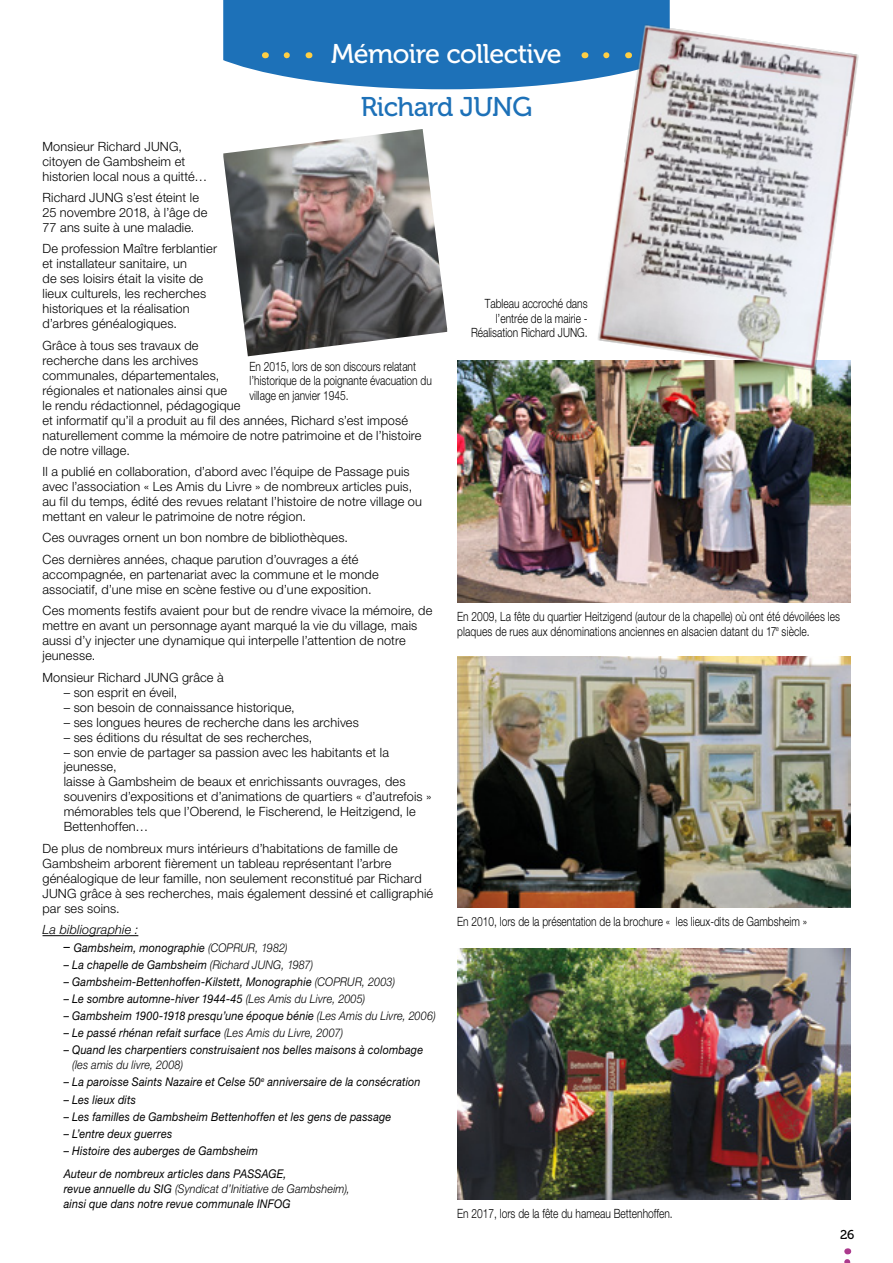
<style>
.page{position:relative;width:893px;height:1263px;background:#fff}
.page>*{position:absolute;margin:0;border:0;box-sizing:border-box;transform-origin:0 0}
.t1{font:27px "Museo 500";letter-spacing:-.02em;color:#fff}
.t2{font:27px "Museo 500";letter-spacing:-.02em;color:#1d71b8}
.t3{font:300 12.75px/15px "Ford";letter-spacing:.01em;color:#000}
.t4{font:300 12.75px/14.2px "Ford";letter-spacing:.01em;color:#000;scale:.8 1}
.t5{font:italic 300 12.75px "Ford";letter-spacing:.01em;color:#000}
.t6{font:12.75px "Museo 500";color:#000}
.t7{font:italic 12px/23.5px "Ford";letter-spacing:.02em;color:#000;scale:.9 1}
.t8{font:italic 300 12px "Ford";letter-spacing:.015em;color:#000;scale:.9 1}
.s1{font-size:12.75px}
.s2{font-weight:300}
</style>
<div class="page">
<svg style="left:844px;top:1248px;width:6px;height:15px"></svg>
<svg style="left:223px;top:0;width:447px;height:89px;background:#2c7abc"></svg>
<img style="left:457px;top:948px;width:393px;height:251px">
<img style="left:457px;top:361px;width:393px;height:242px">
<img style="left:457px;top:656px;width:393px;height:252px">
<img style="left:588px;top:16px;width:271px;height:364px">
<hr style="left:43px;top:935px;width:95px;height:1px;background:#000">
<img style="left:223px;top:129px;width:224px;height:227px">
<h1 class="t1" style="left:331px;top:39px;width:232px">Mémoire collective</h1>
<h1 class="t2" style="left:361px;top:92px;width:173px">Richard JUNG</h1>
<p class="t3" style="left:43px;top:138px;width:166px">Monsieur Richard JUNG, citoyen de Gambsheim et historien local nous a quitté…</p>
<p class="t3" style="left:43px;top:190px;width:166px">Richard JUNG s’est éteint le<br>25 novembre 2018, à l’âge de<br>77 ans suite à une maladie.</p>
<p class="t3" style="left:43px;top:241px;width:176px">De profession Maître ferblantier et installateur sanitaire, un<br>de ses loisirs était la visite de lieux culturels, les recherches historiques et la réalisation d’arbres généalogiques.</p>
<p class="t3" style="left:43px;top:337px;width:380px">Grâce à tous ses travaux de<br>recherche dans les archives<br>communales, départementales,<br>régionales et nationales ainsi que<br>le rendu rédactionnel, pédagogique<br>et informatif qu’il a produit au fil des années, Richard s’est imposé naturellement comme la mémoire de notre patrimoine et de l’histoire de notre village.</p>
<p class="t3" style="left:43px;top:464px;width:381px">Il a publié en collaboration, d’abord avec l’équipe de Passage puis avec l’association « Les Amis du Livre » de nombreux articles puis, au fil du temps, édité des revues relatant l’histoire de notre village ou mettant en valeur le patrimoine de notre région.</p>
<p class="t3" style="left:43px;top:527px;width:317px;line-height:21.5px">Ces ouvrages ornent un bon nombre de bibliothèques.<br>Ces dernières années, chaque parution d’ouvrages a été</p>
<p class="t3" style="left:43px;top:566px;width:338px">accompagnée, en partenariat avec la commune et le monde associatif, d’une mise en scène festive ou d’une exposition.</p>
<p class="t3" style="left:43px;top:603px;width:391px">Ces moments festifs avaient pour but de rendre vivace la mémoire, de mettre en avant un personnage ayant marqué la vie du village, mais aussi d’y injecter une dynamique qui interpelle l’attention de notre jeunesse.</p>
<p class="t3" style="left:43px;top:669px;width:183px">Monsieur Richard JUNG grâce à</p>
<p class="t3" style="left:64px;top:684px;width:115px">– son esprit en éveil,</p>
<p class="t3" style="left:64px;top:699px;width:233px">– son besoin de connaissance historique,</p>
<p class="t3" style="left:64px;top:714px;width:297px">– ses longues heures de recherche dans les archives</p>
<p class="t3" style="left:64px;top:729px;width:250px">– ses éditions du résultat de ses recherches,</p>
<p class="t3" style="left:64px;top:744px;width:369px">– son envie de partager sa passion avec les habitants et la jeunesse,<br>laisse à Gambsheim de beaux et enrichissants ouvrages, des souvenirs d’expositions et d’animations de quartiers « d’autrefois » mémorables tels que l’Oberend, le Fischerend, le Heitzigend, le Bettenhoffen…</p>
<p class="t3" style="left:43px;top:840px;width:392px">De plus de nombreux murs intérieurs d’habitations de famille de Gambsheim arborent fièrement un tableau représentant l’arbre généalogique de leur famille, non seulement reconstitué par Richard JUNG grâce à ses recherches, mais également dessiné et calligraphié par ses soins.</p>
<p class="t5" style="left:43px;top:922px;width:97px">La bibliographie :</p>
<p class="t7" style="left:64px;top:935px;width:250px"><span class="s1">–</span> Gambsheim, monographie <span class="s2">(COPRUR, 1982)</span></p>
<p class="t7" style="left:64px;top:952px;width:279px">– La chapelle de Gambsheim <span class="s2">(Richard JUNG, 1987)</span></p>
<p class="t7" style="left:64px;top:969px;width:370px">– Gambsheim-Bettenhoffen-Kilstett, Monographie <span class="s2">(COPRUR, 2003)</span></p>
<p class="t7" style="left:64px;top:987px;width:337px">– Le sombre automne-hiver 1944-45 <span class="s2">(Les Amis du Livre, 2005)</span></p>
<p class="t7" style="left:64px;top:1004px;width:415px">– Gambsheim 1900-1918 presqu’une époque bénie <span class="s2">(Les Amis du Livre, 2006)</span></p>
<p class="t7" style="left:64px;top:1021px;width:312px">– Le passé rhénan refait surface <span class="s2">(Les Amis du Livre, 2007)</span></p>
<p class="t7" style="left:64px;top:1038px;width:401px">– Quand les charpentiers construisaient nos belles maisons à colombage</p>
<p class="t8" style="left:72px;top:1058px;width:125px">(les amis du livre, 2008)</p>
<p class="t7" style="left:64px;top:1070px;width:398px">– La paroisse Saints Nazaire et Celse 50<sup>e</sup> anniversaire de la consécration</p>
<p class="t7" style="left:64px;top:1087px;width:82px">– Les lieux dits</p>
<p class="t7" style="left:64px;top:1104px;width:365px">– Les familles de Gambsheim Bettenhoffen et les gens de passage</p>
<p class="t7" style="left:64px;top:1121px;width:122px">– L’entre deux guerres</p>
<p class="t7" style="left:64px;top:1139px;width:249px">– Histoire des auberges de Gambsheim<br>Auteur de nombreux articles dans PASSAGE,</p>
<p class="t7" style="left:64px;top:1181px;width:319px;line-height:15px">revue annuelle du SIG <span class="s2">(Syndicat d’Initiative de Gambsheim), </span>ainsi que dans notre revue communale INFOG</p>
<p class="t4" style="left:249px;top:359px;width:229px">En 2015, lors de son discours relatant l’historique de la poignante évacuation du village en janvier 1945.</p>
<p class="t4" style="left:471px;top:297px;width:147px;text-align:right">Tableau accroché dans l’entrée de la mairie -<br>Réalisation Richard JUNG.</p>
<p class="t4" style="left:457px;top:609px;width:480px">En 2009, La fête du quartier Heitzigend (autour de la chapelle) où ont été dévoilées les plaques de rues aux dénominations anciennes en alsacien datant du 17<sup>e</sup> siècle.</p>
<p class="t4" style="left:457px;top:914px;width:439px">En 2010, lors de la présentation de la brochure « les lieux-dits de Gambsheim »</p>
<p class="t4" style="left:457px;top:1206px;width:271px">En 2017, lors de la fête du hameau Bettenhoffen.</p>
<p class="t6" style="left:840px;top:1227px;width:16px">26</p>
</div>
